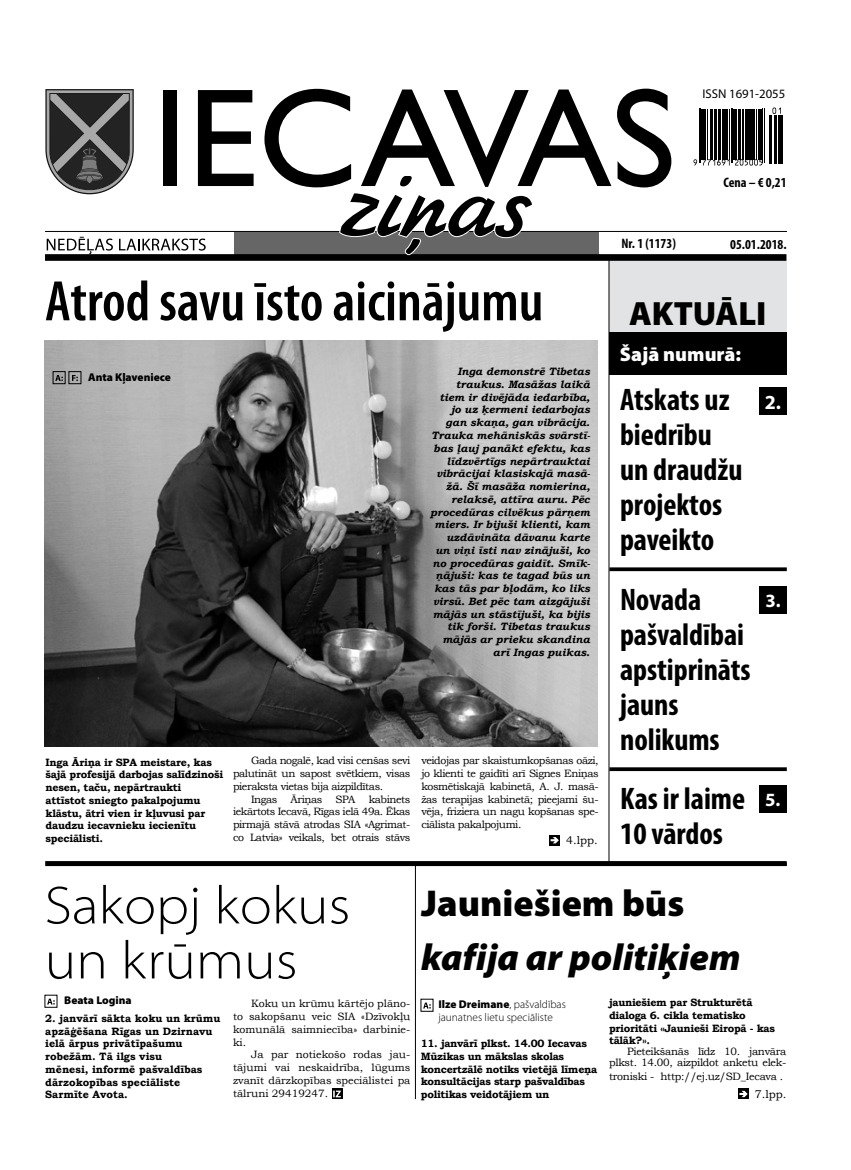
<style>
.page{position:relative;width:851px;height:1170px;background:#fff}
.page>*{position:absolute;margin:0;border:0;box-sizing:border-box;transform-origin:0 0}
.t1{font:600 condensed 57.5px "Myriad Pro";color:#000}
.t2{font:300 semi-expanded 53.75px/55px "Myriad Pro";color:#000}
.t3{font:italic 900 37.5px "Myriad Pro";color:#000}
.t4{font:900 37.5px "Myriad Pro";color:#000}
.t5{font:900 33.75px "Myriad Pro";color:#000}
.t6{font:700 condensed 31.25px/35px "Myriad Pro";color:#000}
.t7{font:900 20px "Myriad Pro";color:#fff}
.t8{font:700 20px "Myriad Pro";color:#fff}
.t9{font:700 18.75px "Myriad Pro";color:#fff}
.t10{font:700 condensed 13.75px "Myriad Pro";color:#000}
.t11{font:12.75px "Myriad Pro";color:#000}
.t12{font:300 11.25px/13.5px "Myriad Pro";color:#000}
.t13{font:900 11.25px "Myriad Pro";color:#000}
.t14{font:11.25px "Bookman Old Style";color:#000}
.t15{font:10.62px/12.8px "Bookman Old Style";letter-spacing:-.025em;color:#000;text-align:justify}
.t16{font:italic 700 10.62px/12.8px "Bookman Old Style";color:#000;text-align:right}
.t17{font:700 10.62px/12.8px "Bookman Old Style";letter-spacing:-.02em;color:#000}
.t18{font:700 10.62px/12.8px "Bookman Old Style";color:#000}
.s1{font-weight:900}
</style>
<div class="page">
<div style="left:234px;top:232px;width:364px;height:22px;background:#666"></div>
<hr style="left:45px;top:231px;width:741px;height:1px;background:#000">
<div style="left:45px;top:254px;width:741px;height:7px;background:#000"></div>
<svg style="left:47px;top:237px;width:66px;height:17px"></svg>
<svg style="left:119px;top:238px;width:87px;height:12px"></svg>
<div style="left:163px;top:90px;width:13px;height:96px;background:#000"></div>
<svg style="left:198px;top:90px;width:55px;height:96px"></svg>
<svg style="left:617px;top:89px;width:54px;height:98px"></svg>
<svg style="left:264px;top:89px;width:347px;height:167px"></svg>
<svg style="left:45px;top:89px;width:89px;height:105px;background:#5d5d5d"></svg>
<svg style="left:609px;top:567px;width:177px;height:4px"></svg>
<svg style="left:609px;top:767px;width:177px;height:4px"></svg>
<div style="left:609px;top:261px;width:177px;height:71px;background:#e2e3e4"></div>
<div style="left:609px;top:332px;width:177px;height:42px;background:#000"></div>
<hr style="left:699px;top:109px;width:1px;height:54px;background:#000">
<hr style="left:700px;top:109px;width:1px;height:54px;background:#000">
<hr style="left:701px;top:109px;width:2px;height:51px;background:#000">
<hr style="left:704px;top:109px;width:1px;height:51px;background:#000">
<hr style="left:707px;top:109px;width:1px;height:51px;background:#000">
<hr style="left:710px;top:109px;width:1px;height:51px;background:#000">
<hr style="left:711px;top:109px;width:1px;height:51px;background:#000">
<hr style="left:714px;top:109px;width:1px;height:51px;background:#000">
<hr style="left:716px;top:109px;width:1px;height:51px;background:#000">
<hr style="left:717px;top:109px;width:3px;height:51px;background:#000">
<hr style="left:721px;top:109px;width:1px;height:51px;background:#000">
<hr style="left:723px;top:109px;width:2px;height:51px;background:#000">
<svg style="left:693px;top:159px;width:36px;height:6px"></svg>
<hr style="left:726px;top:109px;width:2px;height:51px;background:#000">
<hr style="left:729px;top:109px;width:1px;height:51px;background:#000">
<hr style="left:730px;top:109px;width:1px;height:54px;background:#000">
<hr style="left:732px;top:109px;width:1px;height:54px;background:#000">
<hr style="left:733px;top:109px;width:1px;height:51px;background:#000">
<hr style="left:735px;top:109px;width:2px;height:51px;background:#000">
<hr style="left:738px;top:109px;width:2px;height:51px;background:#000">
<hr style="left:741px;top:109px;width:1px;height:51px;background:#000">
<hr style="left:743px;top:109px;width:1px;height:51px;background:#000">
<hr style="left:745px;top:109px;width:2px;height:51px;background:#000">
<hr style="left:748px;top:109px;width:2px;height:51px;background:#000">
<hr style="left:751px;top:109px;width:1px;height:51px;background:#000">
<hr style="left:752px;top:109px;width:2px;height:51px;background:#000">
<hr style="left:756px;top:109px;width:1px;height:51px;background:#000">
<svg style="left:735px;top:159px;width:27px;height:6px"></svg>
<hr style="left:757px;top:109px;width:1px;height:51px;background:#000">
<hr style="left:759px;top:109px;width:2px;height:51px;background:#000">
<hr style="left:762px;top:109px;width:1px;height:54px;background:#000">
<hr style="left:763px;top:109px;width:1px;height:54px;background:#000">
<hr style="left:769px;top:115px;width:1px;height:48px;background:#000">
<hr style="left:770px;top:115px;width:2px;height:48px;background:#000">
<hr style="left:774px;top:115px;width:1px;height:48px;background:#000">
<hr style="left:776px;top:115px;width:1px;height:48px;background:#000">
<hr style="left:777px;top:115px;width:1px;height:48px;background:#000">
<svg style="left:772px;top:107px;width:8px;height:7px"></svg>
<hr style="left:778px;top:115px;width:2px;height:48px;background:#000">
<hr style="left:781px;top:115px;width:2px;height:48px;background:#000">
<hr style="left:608px;top:260px;width:1px;height:602px;background:#000">
<div style="left:759px;top:388px;width:27px;height:27px;background:#000"></div>
<div style="left:759px;top:586px;width:27px;height:27px;background:#000"></div>
<div style="left:759px;top:785px;width:27px;height:27px;background:#000"></div>
<div style="left:45px;top:861px;width:741px;height:5px;background:#000"></div>
<hr style="left:415px;top:862px;width:1px;height:236px;background:#000">
<svg style="left:738px;top:1088px;width:10px;height:10px"></svg>
<svg style="left:739px;top:1090px;width:8px;height:6px"></svg>
<svg style="left:549px;top:835px;width:11px;height:10px"></svg>
<svg style="left:550px;top:837px;width:8px;height:6px"></svg>
<svg style="left:47px;top:998px;width:8px;height:6px"></svg>
<svg style="left:423px;top:1002px;width:8px;height:6px"></svg>
<div style="left:331px;top:1088px;width:11px;height:10px;background:#000"></div>
<svg style="left:333px;top:1090px;width:8px;height:7px"></svg>
<img style="left:45px;top:340px;width:552px;height:406px">
<svg style="left:55px;top:375px;width:8px;height:6px"></svg>
<div style="left:53px;top:371px;width:12px;height:13px;border:1px solid #000"></div>
<svg style="left:72px;top:375px;width:6px;height:6px"></svg>
<div style="left:69px;top:371px;width:12px;height:13px;border:1px solid #000"></div>
<p class="t11" style="left:702px;top:86px;width:84px">ISSN 1691-2055</p>
<p class="t10" style="left:723px;top:174px;width:65px">Cena – € 0,21</p>
<h1 class="t1" style="left:45px;top:270px;width:500px">Atrod savu īsto aicinājumu</h1>
<p class="t13" style="left:88px;top:371px;width:84px">Anta Kļaveniece</p>
<p class="t16" style="left:430px;top:365px;width:162px">Inga demonstrē Tibetas traukus. Masāžas laikā tiem ir divējāda iedarbība, jo uz ķermeni iedarbojas gan skaņa, gan vibrācija.<br>Trauka mehāniskās svārstī&shy;bas ļauj panākt efektu, kas līdzvērtīgs nepārtrauktai vibrācijai klasiskajā masā&shy;žā. Šī masāža nomierina, relaksē, attīra auru. Pēc procedūras cilvēkus pārņem miers. Ir bijuši klienti, kam uzdāvināta dāvanu karte un viņi īsti nav zinājuši, ko no procedūras gaidīt. Smīk&shy;ņājuši: kas te tagad būs un kas tās par bļodām, ko liks virsū. Bet pēc tam aizgājuši mājās un stāstījuši, ka bijis tik forši. Tibetas traukus mājās ar prieku skandina arī Ingas puikas.</p>
<p class="t17" style="left:46px;top:755px;width:179px">Inga Āriņa ir SPA meistare, kas šajā profesijā darbojas salīdzinoši nesen, taču, nepārtraukti attīstot sniegto pakalpojumu klāstu, ātri vien ir kļuvusi par daudzu iecavnieku iecienītu speciālisti.</p>
<p class="t15" style="left:233px;top:754px;width:179px;text-indent:18px">Gada nogalē, kad visi cenšas sevi palutināt un sapost svētkiem, visas pieraksta vietas bija aizpildītas.</p>
<p class="t15" style="left:233px;top:792px;width:179px;text-indent:18px">Ingas Āriņas SPA kabinets iekārtots Iecavā, Rīgas ielā 49a. Ēkas pirmajā stāvā atrodas SIA «Agrimat&shy;co Latvia» veikals, bet otrais stāvs</p>
<p class="t15" style="left:421px;top:754px;width:179px">veidojas par skaistumkopšanas oāzi, jo klienti te gaidīti arī Signes Eniņas kosmētiskajā kabinetā, A. J. masā&shy;žas terapijas kabinetā; pieejami šu&shy;vēja, friziera un nagu kopšanas spe&shy;ciālista pakalpojumi.</p>
<p class="t14" style="left:566px;top:833px;width:33px">4.lpp.</p>
<p class="t10" style="left:621px;top:234px;width:56px">Nr. 1 (1173)</p>
<p class="t10" style="left:730px;top:235px;width:58px">05.01.2018.</p>
<h3 class="t5" style="left:629px;top:294px;width:139px">AKTUĀLI</h3>
<h3 class="t7" style="left:619px;top:342px;width:123px">Šajā numurā:</h3>
<h3 class="t6" style="left:620px;top:381px;width:124px">Atskats uz biedrību un draudžu projektos paveikto</h3>
<h3 class="t6" style="left:620px;top:581px;width:132px">Novada pašvaldībai apstiprināts jauns nolikums</h3>
<h3 class="t6" style="left:620px;top:780px;width:127px">Kas ir laime<br>10 vārdos</h3>
<h3 class="t8" style="left:764px;top:389px;width:18px">2.</h3>
<h3 class="t9" style="left:765px;top:588px;width:17px">3.</h3>
<h3 class="t9" style="left:765px;top:787px;width:17px">5.</h3>
<h2 class="t2" style="left:45px;top:878px;width:307px">Sakopj kokus un krūmus</h2>
<p class="t13" style="left:64px;top:993px;width:69px">Beata Logina</p>
<p class="t18" style="left:45px;top:1011px;width:177px">2. janvārī sākta koku un krūmu apzāģēšana Rīgas un Dzirnavu ielā ārpus privātīpašumu robežām. Tā ilgs visu<br>mēnesi, informē pašvaldības dārzokopības speciāliste<br>Sarmīte Avota.</p>
<p class="t15" style="left:233px;top:997px;width:179px;text-indent:18px">Koku un krūmu kārtējo plāno&shy;to sakopšanu veic SIA «Dzīvokļu komunālā saimniecība» darbinie&shy;ki.</p>
<p class="t15" style="left:233px;top:1048px;width:179px;text-indent:18px">Ja par notiekošo rodas jau&shy;tājumi vai neskaidrība, lūgums zvanīt dārzkopības speciālistei pa tālruni 29419247.</p>
<h3 class="t4" style="left:421px;top:882px;width:264px">Jauniešiem būs</h3>
<h3 class="t3" style="left:421px;top:936px;width:321px">kafija ar politiķiem</h3>
<p class="t12" style="left:438px;top:997px;width:129px"><span class="s1">Ilze Dreimane</span>, pašvaldības jaunatnes lietu speciāliste</p>
<p class="t17" style="left:421px;top:1036px;width:178px">11. janvārī plkst. 14.00 Iecavas<br>Mūzikas un mākslas skolas koncertzālē notiks vietējā līmeņa konsultācijas starp pašvaldības politikas veidotājiem un</p>
<p class="t17" style="left:609px;top:995px;width:167px">jauniešiem par Strukturētā dialoga 6. cikla tematisko prioritāti «Jaunieši Eiropā - kas tālāk?».</p>
<p class="t15" style="left:609px;top:1046px;width:179px;line-height:11px;text-align:right">Pieteikšanās līdz 10. janvāra plkst. 14.00, aizpildot anketu elek-</p>
<p class="t15" style="left:609px;top:1069px;width:176px">troniski - http://ej.uz/SD_Iecava .</p>
<p class="t14" style="left:754px;top:1086px;width:33px">7.lpp.</p>
</div>
